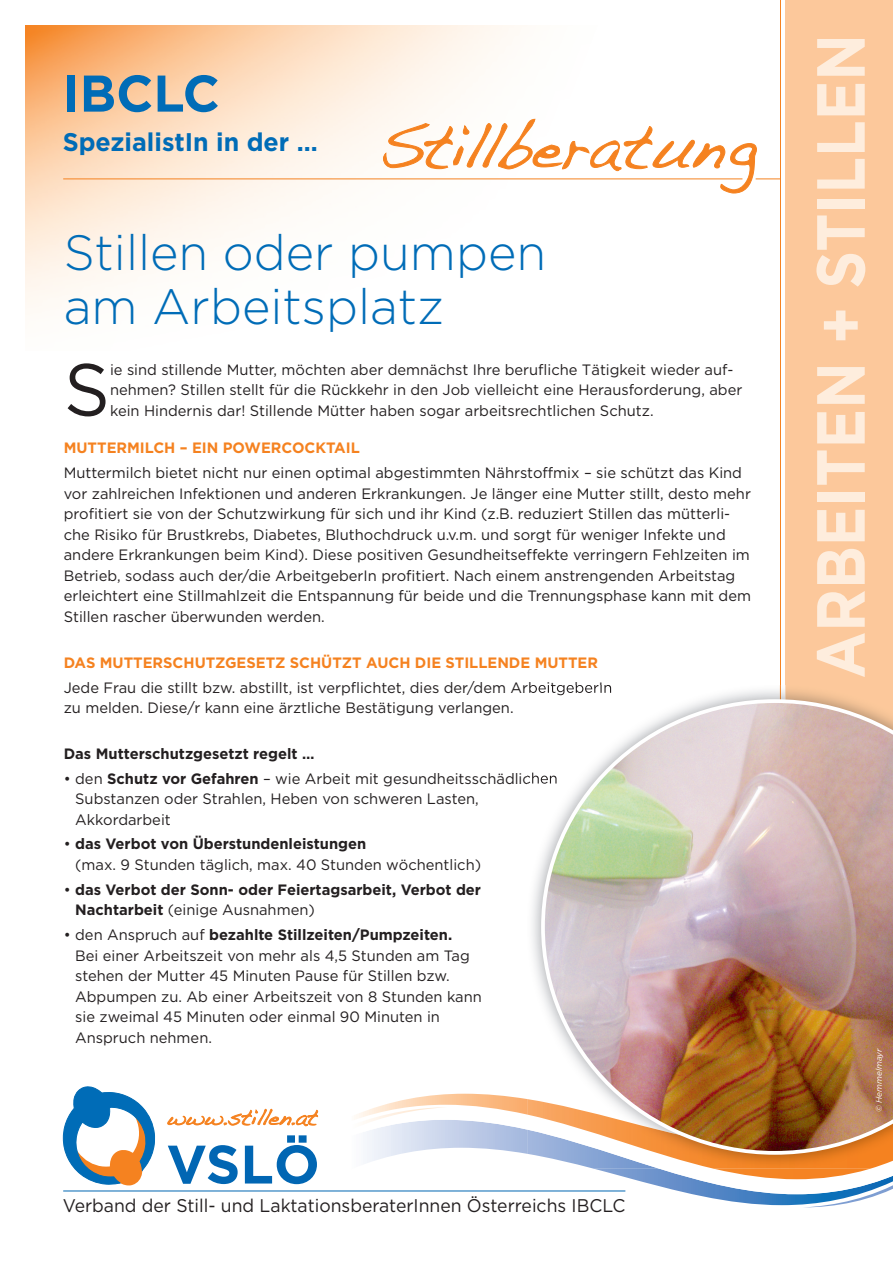
<style>
.page{position:relative;width:893px;height:1263px;background:#fff}
.page>*{position:absolute;margin:0;border:0;box-sizing:border-box;transform-origin:0 0}
.t1{font:73.65px "Gotham HTF";color:#231f20}
.t2{font:700 67.95px "Gotham HTF";color:#feeddd;scale:.87 1}
.t3{font:700 54.15px "Gotham HTF";color:#0166b3}
.t4{font:700 51.45px "Gotham HTF";color:#006cb7}
.t5{font:300 49.5px/54px "Gotham HTF";color:#006cb7}
.t6{font:700 25.5px "Gotham HTF";color:#006cb7}
.t7{font:18.3px "Gotham HTF";color:#231f20;scale:.96 1}
.t8{font:15px/20.5px "Gotham HTF";color:#231f20}
.t9{font:700 15px/20.5px "Gotham HTF";color:#231f20}
.t10{font:700 15px "Gotham HTF";color:#f58220}
.t11{font:italic 8.25px "Gotham HTF";color:#fff}
.s1{font-weight:700}
.s2{font-weight:400}
</style>
<div class="page">
<img style="left:26px;top:26px;width:488px;height:283px">
<hr style="left:780px;top:0;width:1px;height:1150px;background:#f58220">
<hr style="left:63px;top:1190px;width:562px;height:1px;background:#0166b3">
<svg style="left:167px;top:1109px;width:151px;height:17px"></svg>
<svg style="left:63px;top:1087px;width:92px;height:98px"></svg>
<div style="left:786px;top:0;width:107px;height:1173px;background:#fcc89b"></div>
<svg style="left:351px;top:1094px;width:542px;height:113px"></svg>
<hr style="left:63px;top:179px;width:679px;height:1px;background:#f58220">
<svg style="left:383px;top:118px;width:397px;height:76px"></svg>
<img style="left:527px;top:685px;width:312px;height:414px">
<img style="left:780px;top:685px;width:1px;height:14px">
<img style="left:527px;top:1099px;width:366px;height:70px">
<img style="left:527px;top:685px;width:85px;height:10px">
<img style="left:527px;top:772px;width:14px;height:14px">
<img style="left:541px;top:699px;width:352px;height:456px">
<h3 class="t4" style="left:63px;top:64px;width:159px">IBCLC</h3>
<h3 class="t6" style="left:63px;top:127px;width:257px">SpezialistIn in der …</h3>
<h3 class="t5" style="left:64px;top:225px;width:484px">Stillen oder pumpen am Arbeitsplatz</h3>
<h1 class="t1" style="left:64px;top:349px;width:48px">S</h1>
<p class="t8" style="left:110px;top:359px;width:634px">ie sind stillende Mutter, möchten aber demnächst Ihre berufliche Tätigkeit wieder auf&shy;nehmen? Stillen stellt für die Rückkehr in den Job vielleicht eine Herausforderung, aber kein Hindernis dar! Stillende Mütter haben sogar arbeitsrechtlichen Schutz.</p>
<p class="t10" style="left:64px;top:439px;width:298px">MUTTERMILCH – EIN POWERCOCKTAIL</p>
<p class="t8" style="left:64px;top:462px;width:689px">Muttermilch bietet nicht nur einen optimal abgestimmten Nährstoffmix – sie schützt das Kind vor zahlreichen Infektionen und anderen Erkrankungen. Je länger eine Mutter stillt, desto mehr profitiert sie von der Schutzwirkung für sich und ihr Kind (z.B. reduziert Stillen das mütterli&shy;che Risiko für Brustkrebs, Diabetes, Bluthochdruck u.v.m. und sorgt für weniger Infekte und andere Erkrankungen beim Kind). Diese positiven Gesundheitseffekte verringern Fehlzeiten im Betrieb, sodass auch der/die ArbeitgeberIn profitiert. Nach einem anstrengenden Arbeitstag erleichtert eine Stillmahlzeit die Entspannung für beide und die Trennungsphase kann mit dem Stillen rascher überwunden werden.</p>
<p class="t10" style="left:64px;top:654px;width:536px">DAS MUTTERSCHUTZGESETZ SCHÜTZT AUCH DIE STILLENDE MUTTER</p>
<p class="t8" style="left:64px;top:677px;width:550px">Jede Frau die stillt bzw. abstillt, ist verpflichtet, dies der/dem ArbeitgeberIn zu melden. Diese/r kann eine ärztliche Bestätigung verlangen.</p>
<p class="t9" style="left:64px;top:743px;width:252px">Das Mutterschutzgesetzt regelt …</p>
<p class="t8" style="left:75px;top:768px;width:484px;text-indent:-11px">• den <span class="s1">Schutz vor Gefahren</span> – wie Arbeit mit gesundheitsschädlichen<br>Substanzen oder Strahlen, Heben von schweren Lasten,<br>Akkordarbeit</p>
<p class="t8" style="left:75px;top:834px;width:407px;text-indent:-11px">• <span class="s1">das Verbot von Überstundenleistungen<br></span>(max. 9 Stunden täglich, max. 40 Stunden wöchentlich)</p>
<p class="t9" style="left:75px;top:879px;width:407px;text-indent:-11px"><span class="s2">•</span> das Verbot der Sonn- oder Feiertagsarbeit, Verbot der<br>Nachtarbeit <span class="s2">(einige Ausnahmen)</span></p>
<p class="t8" style="left:75px;top:924px;width:408px;text-indent:-11px">• den Anspruch auf <span class="s1">bezahlte Stillzeiten/Pumpzeiten.<br></span>Bei einer Arbeitszeit von mehr als 4,5 Stunden am Tag stehen der Mutter 45 Minuten Pause für Stillen bzw.<br>Abpumpen zu. Ab einer Arbeitszeit von 8 Stunden kann sie zweimal 45 Minuten oder einmal 90 Minuten in Anspruch nehmen.</p>
<h3 class="t3" style="left:166px;top:1133px;width:155px">VSLÖ</h3>
<p class="t7" style="left:63px;top:1195px;width:588px">Verband der Still- und LaktationsberaterInnen Österreichs IBCLC</p>
<h2 class="t2" style="left:801px;top:678px;width:742px;rotate:-90deg">ARBEITEN + STILLEN</h2>
<p class="t11" style="left:874px;top:1112px;width:65px;rotate:-90deg">© Hemmelmayr</p>
</div>
